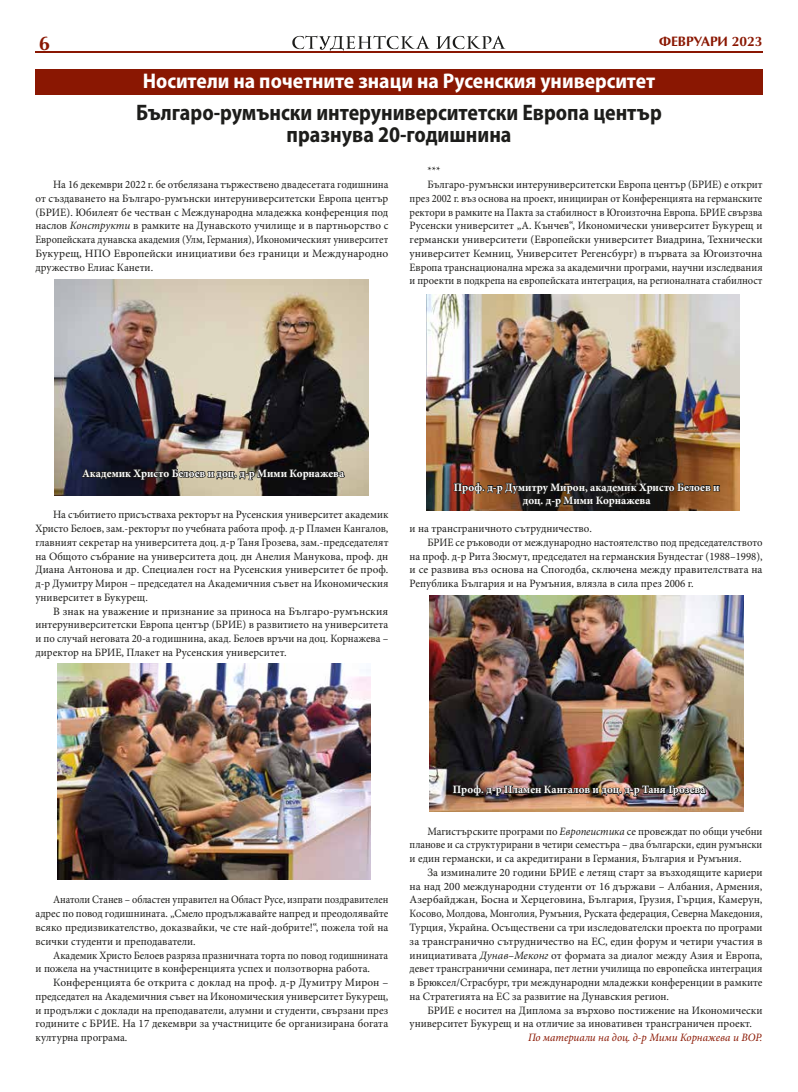
<style>
.page{position:relative;width:798px;height:1092px;background:#fff}
.page>*{position:absolute;margin:0;border:0;box-sizing:border-box;transform-origin:0 0}
.t1{font:700 semi-condensed 22.5px/22.5px "Myriad Pro";color:#1d1d1b;text-align:center;scale:.95 1}
.t2{font:700 semi-condensed 21.25px "Myriad Pro";color:#fff}
.t3{font:700 20px "AG Opus C";color:#8a1702}
.t4{font:700 13.75px "AG Opus C";color:#8a1702}
.t5{font:11.25px/13.8px "Minion Pro";color:#1d1d1b;text-align:justify}
.t6{font:11.25px/13.8px "Minion Pro";color:#1d1d1b;text-align:justify;scale:.95 1}
.t7{font:11.25px/13.8px "Minion Pro";color:#1d1d1b;text-align:justify;scale:.96 1}
.t8{font:11.25px/13.8px "Minion Pro";color:#1d1d1b;scale:.93 1}
.t9{font:11.25px/13.8px "Minion Pro";color:#1d1d1b;text-align:justify;scale:.91 1}
.t10{font:11.25px "Minion Pro";color:#1d1d1b;scale:.94 1}
.t11{font:700 11.25px/13.8px "Minion Pro";color:#fff;text-align:center}
.t12{font:italic 11.25px "Minion Pro";color:#8a1702}
.s1{font-style:italic}
</style>
<div class="page">
<svg style="left:436px;top:36px;width:69px;height:13px"></svg>
<svg style="left:292px;top:35px;width:138px;height:17px"></svg>
<hr style="left:35px;top:52px;width:727px;height:1px;background:#8a1702">
<div style="left:35px;top:69px;width:727px;height:26px;background:#8a1702"></div>
<img style="left:55px;top:279px;width:314px;height:216px">
<img style="left:426px;top:295px;width:313px;height:215px">
<img style="left:429px;top:596px;width:313px;height:215px">
<img style="left:452px;top:377px;width:268px;height:134px">
<img style="left:81px;top:363px;width:265px;height:133px">
<img style="left:58px;top:663px;width:312px;height:216px">
<img style="left:451px;top:733px;width:256px;height:79px">
<h3 class="t3" style="left:39px;top:31px;width:13px">6</h3>
<p class="t4" style="left:658px;top:33px;width:105px">ФЕВРУАРИ 2023</p>
<h2 class="t2" style="left:143px;top:67px;width:513px">Носители на почетните знаци на Русенския университет</h2>
<h1 class="t1" style="left:136px;top:100px;width:554px">Българо-румънски интеруниверситетски Европа център празнува 20-годишнина</h1>
<p class="t6" style="left:35px;top:178px;width:373px;text-indent:18px">На 16 декември 2022 г. бе отбелязана тържествено двадесетата годишнина от създаването на Българо-румънски интеруниверситетски Европа център (БРИЕ). Юбилеят бе честван с Международна младежка конференция под наслов <span class="s1">Конструкти</span> в рамките на Дунавското училище и в партньорство с Европейската дунавска академия (Улм, Германия), Икономическият университет Букурещ, НПО Европейски инициативи без граници и Международно дружество Елиас Канети.</p>
<p class="t5" style="left:427px;top:164px;width:15px">***</p>
<p class="t6" style="left:427px;top:178px;width:354px">Българо-румънски интеруниверситетски Европа център (БРИЕ) е открит</p>
<p class="t8" style="left:409px;top:191px;width:381px">през 2002 г. въз основа на проект, иницииран от Конференцията на германските</p>
<p class="t10" style="left:409px;top:204px;width:377px">ректори в рамките на Пакта за стабилност в Югоизточна Европа. БРИЕ свързва</p>
<p class="t5" style="left:409px;top:219px;width:354px">Русенски университет „А. Кънчев“, Икономически университет Букурещ и</p>
<p class="t5" style="left:409px;top:233px;width:354px">германски университети (Европейски университет Виадрина, Технически</p>
<p class="t5" style="left:409px;top:246px;width:354px">университет Кемниц, Университет Регенсбург) в първата за Югоизточна</p>
<p class="t10" style="left:409px;top:259px;width:377px">Европа транснационална мрежа за академични програми, научни изследвания</p>
<p class="t8" style="left:409px;top:274px;width:381px">и проекти в подкрепа на европейската интеграция, на регионалната стабилност</p>
<p class="t11" style="left:82px;top:466px;width:263px">Академик Христо Белоев и доц. д-р Мими Корнажева</p>
<p class="t7" style="left:35px;top:508px;width:369px;text-indent:18px">На събитието присъстваха ректорът на Русенския университет академик Христо Белоев, зам.-ректорът по учебната работа проф. д-р Пламен Кангалов, главният секретар на университета доц. д-р Таня Грозева, зам.-председателят на Общото събрание на университета доц. дн Анелия Манукова, проф. дн Диана Антонова и др. Специален гост на Русенския университет бе проф. д-р Думитру Мирон – председател на Академичния съвет на Икономическия университет в Букурещ.</p>
<p class="t5" style="left:35px;top:604px;width:354px;text-indent:18px">В знак на уважение и признание за приноса на Българо-румънския интеруниверситетски Европа център (БРИЕ) в развитието на университета и по случай неговата 20-а годишнина, акад. Белоев връчи на доц. Корнажева – директор на БРИЕ, Плакет на Русенския университет.</p>
<p class="t11" style="left:453px;top:480px;width:267px">Проф. д-р Думитру Мирон, академик Христо Белоев и доц. д-р Мими Корнажева</p>
<p class="t5" style="left:409px;top:521px;width:184px">и на трансграничното сътрудничество.</p>
<p class="t10" style="left:427px;top:534px;width:358px">БРИЕ се ръководи от международно настоятелство под председателството</p>
<p class="t7" style="left:409px;top:549px;width:369px">на проф. д-р Рита Зюсмут, председател на германския Бундестаг (1988–1998),</p>
<p class="t5" style="left:409px;top:563px;width:354px">и се развива въз основа на Спогодба, сключена между правителствата на</p>
<p class="t5" style="left:409px;top:576px;width:285px">Република България и на Румъния, влязла в сила през 2006 г.</p>
<p class="t9" style="left:35px;top:893px;width:389px;text-indent:18px">Анатоли Станев – областен управител на Област Русе, изпрати поздравителен адрес по повод годишнината. „Смело продължавайте напред и преодолявайте всяко предизвикателство, доказвайки, че сте най-добрите!“, пожела той на всички студенти и преподаватели.</p>
<p class="t8" style="left:35px;top:948px;width:380px;text-indent:18px">Академик Христо Белоев разряза празничната торта по повод годишнината и пожела на участниците в конференцията успех и ползотворна работа.</p>
<p class="t5" style="left:35px;top:975px;width:354px;text-indent:18px">Конференцията бе открита с доклад на проф. д-р Думитру Мирон – председател на Академичния съвет на Икономическия университет Букурещ, и продължи с доклади на преподаватели, алумни и студенти, свързани през годините с БРИЕ. На 17 декември за участниците бе организирана богата културна програма.</p>
<p class="t11" style="left:452px;top:782px;width:254px">Проф. д-р Пламен Кангалов и доц. д-р Таня Грозева</p>
<p class="t6" style="left:409px;top:824px;width:373px;text-indent:18px">Магистърските програми по <span class="s1">Европеистика</span> се провеждат по общи учебни планове и са структурирани в четири семестъра – два български, един румънски и един германски, и са акредитирани в Германия, България и Румъния.</p>
<p class="t5" style="left:409px;top:865px;width:354px;text-indent:18px">За изминалите 20 години БРИЕ е летящ старт за възходящите кариери на над 200 международни студенти от 16 държави – Албания, Армения, Азербайджан, Босна и Херцеговина, България, Грузия, Гърция, Камерун, Косово, Молдова, Монголия, Румъния, Руската федерация, Северна Македония, Турция, Украйна. Осъществени са три изследователски проекта по програми за трансгранично сътрудничество на ЕС, един форум и четири участия в инициативата <span class="s1">Дунав–Меконг</span> от формата за диалог между Азия и Европа, девет трансгранични семинара, пет летни училища по европейска интеграция в Брюксел/Страсбург, три международни младежки конференции в рамките на Стратегията на ЕС за развитие на Дунавския регион.</p>
<p class="t5" style="left:409px;top:1003px;width:354px;text-indent:18px">БРИЕ е носител на Диплома за върхово постижение на Икономически университет Букурещ и на отличие за иновативен трансграничен проект.</p>
<p class="t12" style="left:528px;top:1029px;width:236px">По материали на доц. д-р Мими Корнажева и ВОР.</p>
</div>
